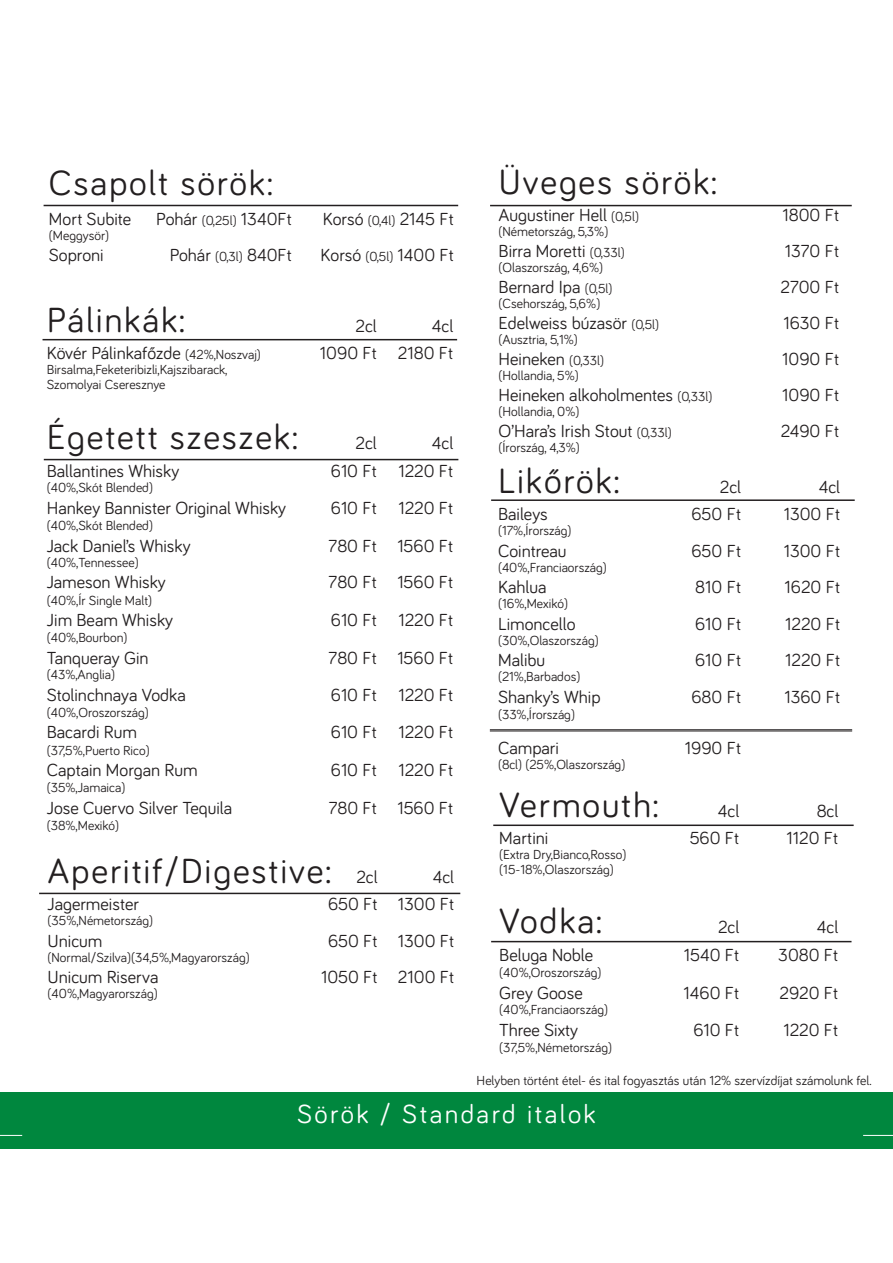
<style>
.page{position:relative;width:893px;height:1263px;background:#fff}
.page>*{position:absolute;margin:0;border:0;box-sizing:border-box;transform-origin:0 0}
.t1{font:36px "Bariol";letter-spacing:.05em;color:#231f20}
.t2{font:27px "Bariol";letter-spacing:.09em;color:#fff}
.t3{font:18px "Bariol";color:#231f20}
.t4{font:13.5px "Bariol";color:#231f20}
.s1{font-size:13.5px}
.s2{font-size:18px}
</style>
<div class="page">
<hr style="left:44px;top:205px;width:414px;height:1px;background:#231f20">
<hr style="left:490px;top:205px;width:362px;height:1px;background:#231f20">
<hr style="left:43px;top:339px;width:414px;height:1px;background:#231f20">
<hr style="left:44px;top:459px;width:414px;height:1px;background:#231f20">
<hr style="left:39px;top:893px;width:421px;height:1px;background:#231f20">
<hr style="left:491px;top:499px;width:364px;height:2px;background:#231f20">
<hr style="left:490px;top:729px;width:362px;height:1px;background:#231f20">
<hr style="left:490px;top:731px;width:362px;height:1px;background:#231f20">
<hr style="left:493px;top:824px;width:361px;height:2px;background:#231f20">
<hr style="left:491px;top:941px;width:360px;height:1px;background:#231f20">
<div style="left:0;top:1093px;width:893px;height:56px;background:#00873e"></div>
<svg style="left:0;top:1135px;width:22px;height:1px"></svg>
<hr style="left:863px;top:1135px;width:30px;height:1px;background:#fff">
<p class="t1" style="left:49px;top:159px;width:225px">Csapolt sörök:</p>
<p class="t3" style="left:49px;top:207px;width:84px">Mort Subite</p>
<p class="t3" style="left:156px;top:207px;width:137px">Pohár <span class="s1">(0,25l)</span> 1340Ft</p>
<p class="t3" style="left:323px;top:207px;width:133px">Korsó <span class="s1">(0,4l)</span> 2145 Ft</p>
<p class="t4" style="left:49px;top:227px;width:62px">(Meggysör)</p>
<p class="t3" style="left:49px;top:243px;width:56px">Soproni</p>
<p class="t3" style="left:170px;top:243px;width:124px">Pohár <span class="s1">(0,3l)</span> 840Ft</p>
<p class="t3" style="left:321px;top:243px;width:135px">Korsó <span class="s1">(0,5l)</span> 1400 Ft</p>
<p class="t1" style="left:47px;top:296px;width:140px">Pálinkák:</p>
<p class="t3" style="left:355px;top:314px;width:23px">2cl</p>
<p class="t3" style="left:432px;top:314px;width:23px">4cl</p>
<p class="t3" style="left:47px;top:341px;width:216px">Kövér Pálinkafőzde <span class="s1">(42%,Noszvaj)</span></p>
<p class="t3" style="left:320px;top:341px;width:135px">1090 Ft 2180 Ft</p>
<p class="t4" style="left:47px;top:361px;width:182px">Birsalma,Feketeribizli,Kajszibarack,</p>
<p class="t4" style="left:47px;top:376px;width:120px">Szomolyai Cseresznye</p>
<p class="t1" style="left:47px;top:412px;width:253px">Égetett szeszek:</p>
<p class="t3" style="left:355px;top:430px;width:23px">2cl</p>
<p class="t3" style="left:432px;top:430px;width:23px">4cl</p>
<p class="t3" style="left:47px;top:459px;width:134px">Ballantines Whisky</p>
<p class="t3" style="left:331px;top:459px;width:124px">610 Ft 1220 Ft</p>
<p class="t4" style="left:47px;top:479px;width:108px">(40%,Skót Blended)</p>
<p class="t3" style="left:47px;top:496px;width:241px">Hankey Bannister Original Whisky</p>
<p class="t3" style="left:331px;top:496px;width:124px">610 Ft 1220 Ft</p>
<p class="t4" style="left:47px;top:516px;width:108px">(40%,Skót Blended)</p>
<p class="t3" style="left:47px;top:533px;width:145px">Jack Daniel’s Whisky</p>
<p class="t3" style="left:329px;top:533px;width:126px">780 Ft 1560 Ft</p>
<p class="t4" style="left:47px;top:553px;width:93px">(40%,Tennessee)</p>
<p class="t3" style="left:47px;top:570px;width:121px">Jameson Whisky</p>
<p class="t3" style="left:329px;top:570px;width:126px">780 Ft 1560 Ft</p>
<p class="t4" style="left:47px;top:591px;width:107px">(40%,Ír Single Malt)</p>
<p class="t3" style="left:47px;top:608px;width:128px">Jim Beam Whisky</p>
<p class="t3" style="left:331px;top:608px;width:124px">610 Ft 1220 Ft</p>
<p class="t4" style="left:47px;top:629px;width:82px">(40%,Bourbon)</p>
<p class="t3" style="left:47px;top:646px;width:103px">Tanqueray Gin</p>
<p class="t3" style="left:329px;top:646px;width:126px">780 Ft 1560 Ft</p>
<p class="t4" style="left:47px;top:665px;width:70px">(43%,Anglia)</p>
<p class="t3" style="left:47px;top:682px;width:140px">Stolinchnaya Vodka</p>
<p class="t3" style="left:331px;top:682px;width:124px">610 Ft 1220 Ft</p>
<p class="t4" style="left:47px;top:703px;width:104px">(40%,Oroszország)</p>
<p class="t3" style="left:47px;top:720px;width:92px">Bacardi Rum</p>
<p class="t3" style="left:331px;top:720px;width:124px">610 Ft 1220 Ft</p>
<p class="t4" style="left:47px;top:741px;width:104px">(37,5%,Puerto Rico)</p>
<p class="t3" style="left:47px;top:758px;width:152px">Captain Morgan Rum</p>
<p class="t3" style="left:331px;top:758px;width:124px">610 Ft 1220 Ft</p>
<p class="t4" style="left:47px;top:779px;width:80px">(35%,Jamaica)</p>
<p class="t3" style="left:47px;top:796px;width:187px">Jose Cuervo Silver Tequila</p>
<p class="t3" style="left:329px;top:796px;width:126px">780 Ft 1560 Ft</p>
<p class="t4" style="left:47px;top:816px;width:74px">(38%,Mexikó)</p>
<p class="t1" style="left:48px;top:846px;width:332px">Aperitif/Digestive: <span class="s2">2cl</span></p>
<p class="t3" style="left:433px;top:865px;width:23px">4cl</p>
<p class="t3" style="left:48px;top:892px;width:93px">Jagermeister</p>
<p class="t3" style="left:328px;top:892px;width:128px">650 Ft 1300 Ft</p>
<p class="t4" style="left:48px;top:911px;width:107px">(35%,Németország)</p>
<p class="t3" style="left:48px;top:928px;width:56px">Unicum</p>
<p class="t3" style="left:328px;top:928px;width:128px">650 Ft 1300 Ft</p>
<p class="t4" style="left:48px;top:948px;width:204px">(Normal/Szilva)(34,5%,Magyarország)</p>
<p class="t3" style="left:48px;top:965px;width:112px">Unicum Riserva</p>
<p class="t3" style="left:321px;top:965px;width:135px">1050 Ft 2100 Ft</p>
<p class="t4" style="left:48px;top:984px;width:112px">(40%,Magyarország)</p>
<p class="t1" style="left:499px;top:158px;width:220px">Üveges sörök:</p>
<p class="t3" style="left:499px;top:203px;width:142px">Augustiner Hell <span class="s1">(0,5l)</span></p>
<p class="t3" style="left:782px;top:203px;width:58px">1800 Ft</p>
<p class="t4" style="left:499px;top:222px;width:111px">(Németország, 5,3%)</p>
<p class="t3" style="left:499px;top:239px;width:128px">Birra Moretti <span class="s1">(0,33l)</span></p>
<p class="t3" style="left:785px;top:239px;width:56px">1370 Ft</p>
<p class="t4" style="left:499px;top:258px;width:106px">(Olaszország, 4,6%)</p>
<p class="t3" style="left:499px;top:275px;width:115px">Bernard Ipa <span class="s1">(0,5l)</span></p>
<p class="t3" style="left:780px;top:275px;width:60px">2700 Ft</p>
<p class="t4" style="left:499px;top:294px;width:103px">(Csehország, 5,6%)</p>
<p class="t3" style="left:499px;top:311px;width:162px">Edelweiss búzasör <span class="s1">(0,5l)</span></p>
<p class="t3" style="left:783px;top:311px;width:57px">1630 Ft</p>
<p class="t4" style="left:499px;top:330px;width:81px">(Ausztria, 5,1%)</p>
<p class="t3" style="left:499px;top:347px;width:107px">Heineken <span class="s1">(0,33l)</span></p>
<p class="t3" style="left:782px;top:347px;width:58px">1090 Ft</p>
<p class="t4" style="left:499px;top:366px;width:82px">(Hollandia, 5%)</p>
<p class="t3" style="left:499px;top:383px;width:215px">Heineken alkoholmentes <span class="s1">(0,33l)</span></p>
<p class="t3" style="left:782px;top:383px;width:58px">1090 Ft</p>
<p class="t4" style="left:499px;top:402px;width:82px">(Hollandia, 0%)</p>
<p class="t3" style="left:499px;top:419px;width:175px">O’Hara’s Irish Stout <span class="s1">(0,33l)</span></p>
<p class="t3" style="left:781px;top:419px;width:60px">2490 Ft</p>
<p class="t4" style="left:499px;top:438px;width:83px">(Írország, 4,3%)</p>
<p class="t1" style="left:498px;top:456px;width:123px">Likőrök:</p>
<p class="t3" style="left:720px;top:475px;width:23px">2cl</p>
<p class="t3" style="left:819px;top:475px;width:23px">4cl</p>
<p class="t3" style="left:498px;top:502px;width:51px">Baileys</p>
<p class="t3" style="left:691px;top:502px;width:51px">650 Ft</p>
<p class="t3" style="left:784px;top:502px;width:58px">1300 Ft</p>
<p class="t4" style="left:498px;top:521px;width:75px">(17%,Írország)</p>
<p class="t3" style="left:498px;top:538px;width:70px">Cointreau</p>
<p class="t3" style="left:691px;top:538px;width:51px">650 Ft</p>
<p class="t3" style="left:784px;top:538px;width:58px">1300 Ft</p>
<p class="t4" style="left:498px;top:558px;width:110px">(40%,Franciaország)</p>
<p class="t3" style="left:498px;top:575px;width:50px">Kahlua</p>
<p class="t3" style="left:695px;top:575px;width:47px">810 Ft</p>
<p class="t3" style="left:784px;top:575px;width:57px">1620 Ft</p>
<p class="t4" style="left:498px;top:594px;width:72px">(16%,Mexikó)</p>
<p class="t3" style="left:498px;top:611px;width:79px">Limoncello</p>
<p class="t3" style="left:695px;top:611px;width:47px">610 Ft</p>
<p class="t3" style="left:785px;top:611px;width:56px">1220 Ft</p>
<p class="t4" style="left:498px;top:631px;width:102px">(30%,Olaszország)</p>
<p class="t3" style="left:498px;top:648px;width:49px">Malibu</p>
<p class="t3" style="left:695px;top:648px;width:47px">610 Ft</p>
<p class="t3" style="left:785px;top:648px;width:56px">1220 Ft</p>
<p class="t4" style="left:498px;top:668px;width:84px">(21%,Barbados)</p>
<p class="t3" style="left:498px;top:685px;width:104px">Shanky’s Whip</p>
<p class="t3" style="left:691px;top:685px;width:51px">680 Ft</p>
<p class="t3" style="left:784px;top:685px;width:57px">1360 Ft</p>
<p class="t4" style="left:498px;top:705px;width:78px">(33%,Írország)</p>
<p class="t3" style="left:498px;top:735px;width:62px">Campari</p>
<p class="t3" style="left:685px;top:735px;width:58px">1990 Ft</p>
<p class="t4" style="left:498px;top:755px;width:129px">(8cl) (25%,Olaszország)</p>
<p class="t1" style="left:499px;top:780px;width:161px">Vermouth:</p>
<p class="t3" style="left:718px;top:799px;width:23px">4cl</p>
<p class="t3" style="left:817px;top:799px;width:23px">8cl</p>
<p class="t3" style="left:499px;top:826px;width:51px">Martini</p>
<p class="t3" style="left:690px;top:826px;width:51px">560 Ft</p>
<p class="t3" style="left:787px;top:826px;width:53px">1120 Ft</p>
<p class="t4" style="left:499px;top:845px;width:129px">(Extra Dry,Bianco,Rosso)</p>
<p class="t4" style="left:499px;top:860px;width:116px">(15-18%,Olaszország)</p>
<p class="t1" style="left:499px;top:896px;width:104px">Vodka:</p>
<p class="t3" style="left:718px;top:914px;width:23px">2cl</p>
<p class="t3" style="left:817px;top:914px;width:23px">4cl</p>
<p class="t3" style="left:499px;top:943px;width:95px">Beluga Noble</p>
<p class="t3" style="left:684px;top:943px;width:57px">1540 Ft</p>
<p class="t3" style="left:778px;top:943px;width:62px">3080 Ft</p>
<p class="t4" style="left:499px;top:964px;width:104px">(40%,Oroszország)</p>
<p class="t3" style="left:499px;top:981px;width:85px">Grey Goose</p>
<p class="t3" style="left:684px;top:981px;width:57px">1460 Ft</p>
<p class="t3" style="left:779px;top:981px;width:60px">2920 Ft</p>
<p class="t4" style="left:499px;top:1000px;width:110px">(40%,Franciaország)</p>
<p class="t3" style="left:499px;top:1017px;width:80px">Three Sixty</p>
<p class="t3" style="left:693px;top:1017px;width:47px">610 Ft</p>
<p class="t3" style="left:783px;top:1017px;width:56px">1220 Ft</p>
<p class="t4" style="left:499px;top:1038px;width:114px">(37,5%,Németország)</p>
<p class="t4" style="left:477px;top:1072px;width:397px">Helyben történt étel- és ital fogyasztás után 12% szervízdíjat számolunk fel.</p>
<p class="t2" style="left:297px;top:1096px;width:300px">Sörök / Standard italok</p>
</div>
